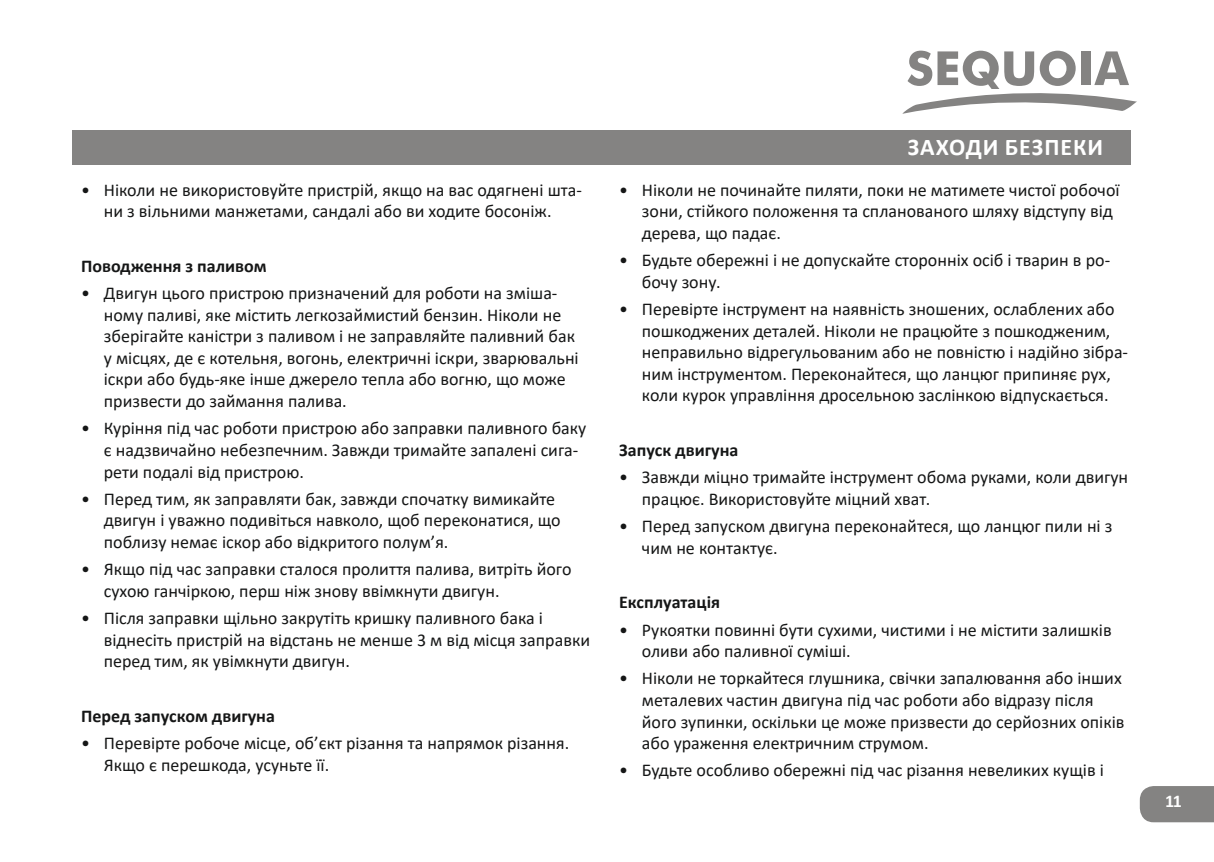
<style>
.page{position:relative;width:1214px;height:862px;background:#fff}
.page>*{position:absolute;margin:0;border:0;box-sizing:border-box;transform-origin:0 0}
.Заголовок_справа{font:700 24px "Calibri";letter-spacing:.04em;color:#fff}
.t1{font:18px/21.6px "Calibri";color:#151616}
.t2{font:700 18px "Calibri";color:#151616}
.t3{font:700 18px "Calibri";color:#fff}
</style>
<div class="page">
<div style="left:1139px;top:786px;width:74px;height:36px;background:#848382"></div>
<div style="left:72px;top:131px;width:1058px;height:34px;background:#848382"></div>
<svg style="left:902px;top:51px;width:234px;height:63px"></svg>
<div style="left:1081px;top:51px;width:9px;height:34px;background:#848382"></div>
<p class="t1" style="left:81px;top:178px;width:502px;text-align:center">• Ніколи не використовуйте пристрій, якщо на вас одягнені шта&shy;ни з вільними манжетами, сандалі або ви ходите босоніж.</p>
<p class="t2" style="left:81px;top:253px;width:187px">Поводження з паливом</p>
<p class="t1" style="left:104px;top:282px;width:476px;text-indent:-23px">• Двигун цього пристрою призначений для роботи на зміша&shy;ному паливі, яке містить легкозаймистий бензин. Ніколи не зберігайте каністри з паливом і не заправляйте паливний бак у місцях, де є котельня, вогонь, електричні іскри, зварювальні іскри або будь-яке інше джерело тепла або вогню, що може призвести до займання палива.</p>
<p class="t1" style="left:104px;top:417px;width:484px;text-indent:-23px">• Куріння під час роботи пристрою або заправки паливного баку є надзвичайно небезпечним. Завжди тримайте запалені сига&shy;рети подалі від пристрою.</p>
<p class="t1" style="left:104px;top:487px;width:458px;text-indent:-23px">• Перед тим, як заправляти бак, завжди спочатку вимикайте двигун і уважно подивіться навколо, щоб переконатися, що поблизу немає іскор або відкритого полум’я.</p>
<p class="t1" style="left:104px;top:558px;width:469px;text-indent:-23px">• Якщо під час заправки сталося пролиття палива, витріть його сухою ганчіркою, перш ніж знову ввімкнути двигун.</p>
<p class="t1" style="left:104px;top:607px;width:487px;text-indent:-23px">• Після заправки щільно закрутіть кришку паливного бака і віднесіть пристрій на відстань не менше 3 м від місця заправки перед тим, як увімкнути двигун.</p>
<p class="t2" style="left:81px;top:703px;width:195px">Перед запуском двигуна</p>
<p class="t1" style="left:104px;top:732px;width:467px;text-indent:-23px">• Перевірте робоче місце, об’єкт різання та напрямок різання.<br>Якщо є перешкода, усуньте її.</p>
<p class="Заголовок_справа" style="left:907px;top:130px;width:197px">ЗАХОДИ БЕЗПЕКИ</p>
<p class="t1" style="left:641px;top:178px;width:479px;text-indent:-23px">• Ніколи не починайте пиляти, поки не матимете чистої робочої зони, стійкого положення та спланованого шляху відступу від дерева, що падає.</p>
<p class="t1" style="left:641px;top:249px;width:469px;text-indent:-23px">• Будьте обережні і не допускайте сторонніх осіб і тварин в ро&shy;бочу зону.</p>
<p class="t1" style="left:641px;top:298px;width:487px;text-indent:-23px">• Перевірте інструмент на наявність зношених, ослаблених або пошкоджених деталей. Ніколи не працюйте з пошкодженим, неправильно відрегульованим або не повністю і надійно зібра&shy;ним інструментом. Переконайтеся, що ланцюг припиняє рух, коли курок управління дросельною заслінкою відпускається.</p>
<p class="t2" style="left:619px;top:437px;width:121px">Запуск двигуна</p>
<p class="t1" style="left:641px;top:466px;width:487px;text-indent:-23px">• Завжди міцно тримайте інструмент обома руками, коли двигун працює. Використовуйте міцний хват.</p>
<p class="t1" style="left:641px;top:515px;width:472px;text-indent:-23px">• Перед запуском двигуна переконайтеся, що ланцюг пили ні з чим не контактує.</p>
<p class="t2" style="left:619px;top:589px;width:102px">Експлуатація</p>
<p class="t1" style="left:641px;top:618px;width:471px;text-indent:-23px">• Рукоятки повинні бути сухими, чистими і не містити залишків оливи або паливної суміші.</p>
<p class="t1" style="left:641px;top:667px;width:484px;text-indent:-23px">• Ніколи не торкайтеся глушника, свічки запалювання або інших металевих частин двигуна під час роботи або відразу після його зупинки, оскільки це може призвести до серйозних опіків або ураження електричним струмом.</p>
<p class="t1" style="left:619px;top:759px;width:486px">• Будьте особливо обережні під час різання невеликих кущів і</p>
<p class="t3" style="left:1164px;top:788px;width:18px">11</p>
</div>
